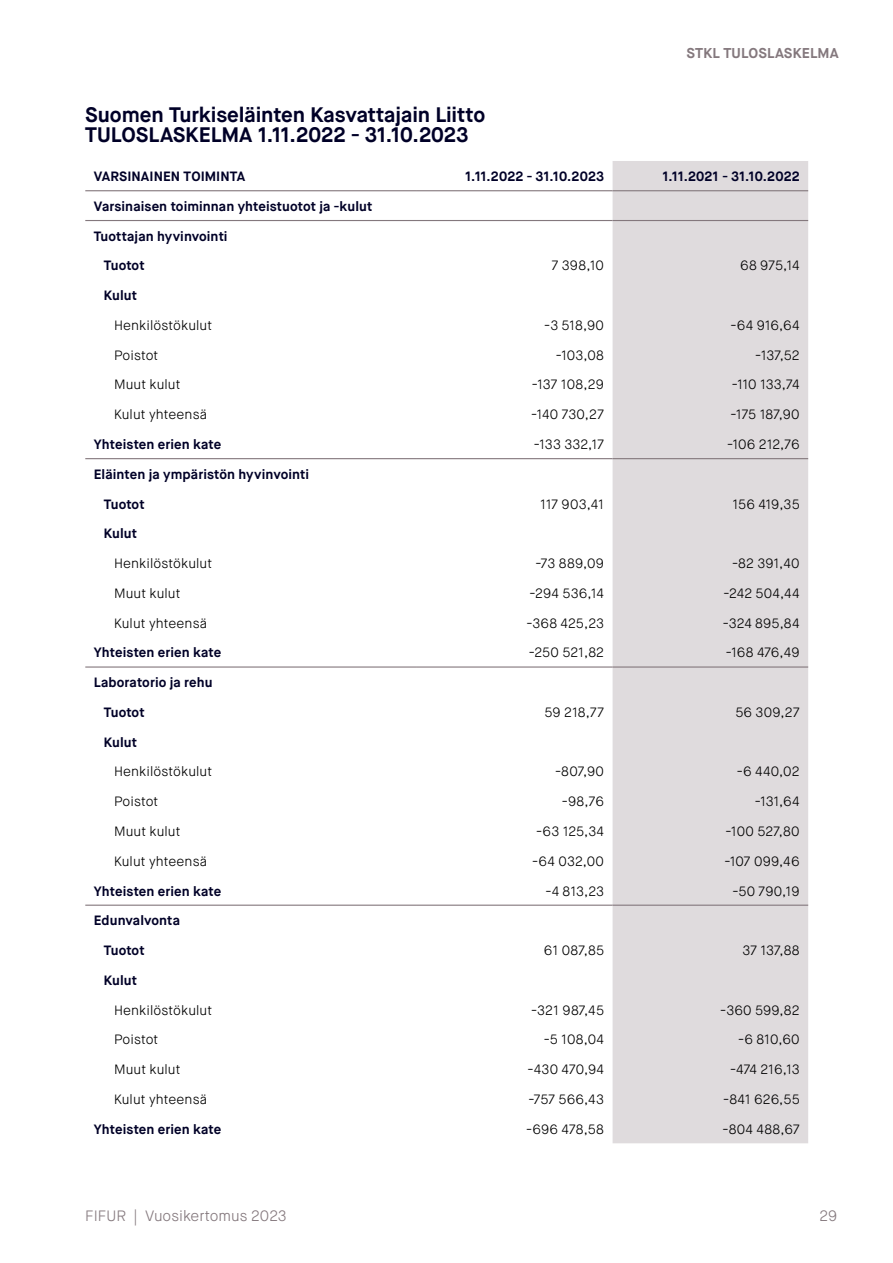
<style>
.page{position:relative;width:893px;height:1263px;background:#fff}
.page>*{position:absolute;margin:0;border:0;box-sizing:border-box;transform-origin:0 0}
.H2_Väliotsikko{font:700 21px/20.2px "Maison Neue";letter-spacing:-.005em;color:#000027}
.t1{font:300 15px "Maison Neue";color:#84787d}
.P_Leipis_Maison_10_pt{font:700 14.25px "Maison Neue";letter-spacing:.01em;color:#84787d}
.Taulukko_9_pt_oikea_tasa{font:300 13.5px "Maison Neue";letter-spacing:.01em;color:#000}
.Taulukko_9_pt_vasen_tasa{font:700 13.5px "Maison Neue";letter-spacing:.005em;color:#000027}
.Taulukko_9_pt_vasen_tasa-2{font:300 13.5px "Maison Neue";letter-spacing:.005em;color:#000}
.Taulukko_9_pt_oikea_tasa-2{font:700 13.5px "Maison Neue";letter-spacing:.01em;color:#000027}
</style>
<div class="page">
<div style="left:613px;top:161px;width:195px;height:982px;background:#dfdbdd"></div>
<hr style="left:85px;top:190px;width:332px;height:1px;background:#84787d">
<hr style="left:417px;top:190px;width:196px;height:1px;background:#84787d">
<hr style="left:613px;top:190px;width:195px;height:1px;background:#84787d">
<hr style="left:85px;top:220px;width:332px;height:1px;background:#84787d">
<hr style="left:417px;top:220px;width:196px;height:1px;background:#84787d">
<hr style="left:613px;top:220px;width:195px;height:1px;background:#84787d">
<hr style="left:613px;top:458px;width:195px;height:1px;background:#84787d">
<hr style="left:85px;top:458px;width:332px;height:1px;background:#84787d">
<hr style="left:85px;top:666px;width:332px;height:2px;background:#84787d">
<hr style="left:85px;top:905px;width:332px;height:1px;background:#84787d">
<hr style="left:613px;top:666px;width:195px;height:2px;background:#84787d">
<hr style="left:613px;top:905px;width:195px;height:1px;background:#84787d">
<hr style="left:417px;top:458px;width:196px;height:1px;background:#84787d">
<hr style="left:417px;top:666px;width:196px;height:2px;background:#84787d">
<hr style="left:417px;top:905px;width:196px;height:1px;background:#84787d">
<p class="P_Leipis_Maison_10_pt" style="left:686px;top:44px;width:154px">STKL TULOSLASKELMA</p>
<h2 class="H2_Väliotsikko" style="left:85px;top:105px;width:401px">Suomen Turkiseläinten Kasvattajain Liitto<br>TULOSLASKELMA 1.11.2022 - 31.10.2023</h2>
<p class="Taulukko_9_pt_vasen_tasa" style="left:94px;top:168px;width:153px">VARSINAINEN TOIMINTA</p>
<p class="Taulukko_9_pt_oikea_tasa-2" style="left:465px;top:168px;width:140px">1.11.2022 - 31.10.2023</p>
<p class="Taulukko_9_pt_oikea_tasa-2" style="left:662px;top:168px;width:139px">1.11.2021 - 31.10.2022</p>
<p class="Taulukko_9_pt_vasen_tasa" style="left:94px;top:198px;width:280px">Varsinaisen toiminnan yhteistuotot ja -kulut</p>
<p class="Taulukko_9_pt_vasen_tasa" style="left:94px;top:227px;width:135px">Tuottajan hyvinvointi</p>
<p class="Taulukko_9_pt_vasen_tasa" style="left:104px;top:257px;width:42px">Tuotot</p>
<p class="Taulukko_9_pt_oikea_tasa" style="left:552px;top:257px;width:54px">7 398,10</p>
<p class="Taulukko_9_pt_oikea_tasa" style="left:740px;top:257px;width:61px">68 975,14</p>
<p class="Taulukko_9_pt_vasen_tasa" style="left:104px;top:287px;width:35px">Kulut</p>
<p class="Taulukko_9_pt_vasen_tasa-2" style="left:114px;top:317px;width:100px">Henkilöstökulut</p>
<p class="Taulukko_9_pt_oikea_tasa" style="left:544px;top:317px;width:61px">-3 518,90</p>
<p class="Taulukko_9_pt_oikea_tasa" style="left:730px;top:317px;width:71px">-64 916,64</p>
<p class="Taulukko_9_pt_vasen_tasa-2" style="left:114px;top:347px;width:46px">Poistot</p>
<p class="Taulukko_9_pt_oikea_tasa" style="left:556px;top:347px;width:50px">-103,08</p>
<p class="Taulukko_9_pt_oikea_tasa" style="left:755px;top:347px;width:46px">-137,52</p>
<p class="Taulukko_9_pt_vasen_tasa-2" style="left:114px;top:376px;width:68px">Muut kulut</p>
<p class="Taulukko_9_pt_oikea_tasa" style="left:532px;top:376px;width:74px">-137 108,29</p>
<p class="Taulukko_9_pt_oikea_tasa" style="left:732px;top:376px;width:70px">-110 133,74</p>
<p class="Taulukko_9_pt_vasen_tasa-2" style="left:114px;top:406px;width:95px">Kulut yhteensä</p>
<p class="Taulukko_9_pt_oikea_tasa" style="left:531px;top:406px;width:74px">-140 730,27</p>
<p class="Taulukko_9_pt_oikea_tasa" style="left:731px;top:406px;width:71px">-175 187,90</p>
<p class="Taulukko_9_pt_vasen_tasa" style="left:94px;top:436px;width:129px">Yhteisten erien kate</p>
<p class="Taulukko_9_pt_oikea_tasa" style="left:534px;top:436px;width:72px">-133 332,17</p>
<p class="Taulukko_9_pt_oikea_tasa" style="left:727px;top:436px;width:74px">-106 212,76</p>
<p class="Taulukko_9_pt_vasen_tasa" style="left:94px;top:465px;width:217px">Eläinten ja ympäristön hyvinvointi</p>
<p class="Taulukko_9_pt_vasen_tasa" style="left:104px;top:495px;width:42px">Tuotot</p>
<p class="Taulukko_9_pt_oikea_tasa" style="left:540px;top:495px;width:65px">117 903,41</p>
<p class="Taulukko_9_pt_oikea_tasa" style="left:732px;top:495px;width:69px">156 419,35</p>
<p class="Taulukko_9_pt_vasen_tasa" style="left:104px;top:525px;width:35px">Kulut</p>
<p class="Taulukko_9_pt_vasen_tasa-2" style="left:114px;top:555px;width:100px">Henkilöstökulut</p>
<p class="Taulukko_9_pt_oikea_tasa" style="left:536px;top:555px;width:70px">-73 889,09</p>
<p class="Taulukko_9_pt_oikea_tasa" style="left:732px;top:555px;width:69px">-82 391,40</p>
<p class="Taulukko_9_pt_vasen_tasa-2" style="left:114px;top:585px;width:68px">Muut kulut</p>
<p class="Taulukko_9_pt_oikea_tasa" style="left:529px;top:585px;width:76px">-294 536,14</p>
<p class="Taulukko_9_pt_oikea_tasa" style="left:723px;top:585px;width:78px">-242 504,44</p>
<p class="Taulukko_9_pt_vasen_tasa-2" style="left:114px;top:614px;width:95px">Kulut yhteensä</p>
<p class="Taulukko_9_pt_oikea_tasa" style="left:526px;top:614px;width:79px">-368 425,23</p>
<p class="Taulukko_9_pt_oikea_tasa" style="left:723px;top:614px;width:78px">-324 895,84</p>
<p class="Taulukko_9_pt_vasen_tasa" style="left:94px;top:644px;width:129px">Yhteisten erien kate</p>
<p class="Taulukko_9_pt_oikea_tasa" style="left:529px;top:644px;width:77px">-250 521,82</p>
<p class="Taulukko_9_pt_oikea_tasa" style="left:726px;top:644px;width:75px">-168 476,49</p>
<p class="Taulukko_9_pt_vasen_tasa" style="left:94px;top:674px;width:120px">Laboratorio ja rehu</p>
<p class="Taulukko_9_pt_vasen_tasa" style="left:104px;top:704px;width:42px">Tuotot</p>
<p class="Taulukko_9_pt_oikea_tasa" style="left:544px;top:704px;width:61px">59 218,77</p>
<p class="Taulukko_9_pt_oikea_tasa" style="left:735px;top:704px;width:66px">56 309,27</p>
<p class="Taulukko_9_pt_vasen_tasa" style="left:104px;top:733px;width:35px">Kulut</p>
<p class="Taulukko_9_pt_vasen_tasa-2" style="left:114px;top:763px;width:100px">Henkilöstökulut</p>
<p class="Taulukko_9_pt_oikea_tasa" style="left:555px;top:763px;width:50px">-807,90</p>
<p class="Taulukko_9_pt_oikea_tasa" style="left:737px;top:763px;width:64px">-6 440,02</p>
<p class="Taulukko_9_pt_vasen_tasa-2" style="left:114px;top:793px;width:46px">Poistot</p>
<p class="Taulukko_9_pt_oikea_tasa" style="left:562px;top:793px;width:44px">-98,76</p>
<p class="Taulukko_9_pt_oikea_tasa" style="left:755px;top:793px;width:47px">-131,64</p>
<p class="Taulukko_9_pt_vasen_tasa-2" style="left:114px;top:823px;width:68px">Muut kulut</p>
<p class="Taulukko_9_pt_oikea_tasa" style="left:536px;top:823px;width:69px">-63 125,34</p>
<p class="Taulukko_9_pt_oikea_tasa" style="left:726px;top:823px;width:76px">-100 527,80</p>
<p class="Taulukko_9_pt_vasen_tasa-2" style="left:114px;top:853px;width:95px">Kulut yhteensä</p>
<p class="Taulukko_9_pt_oikea_tasa" style="left:532px;top:853px;width:73px">-64 032,00</p>
<p class="Taulukko_9_pt_oikea_tasa" style="left:724px;top:853px;width:77px">-107 099,46</p>
<p class="Taulukko_9_pt_vasen_tasa" style="left:94px;top:882px;width:129px">Yhteisten erien kate</p>
<p class="Taulukko_9_pt_oikea_tasa" style="left:546px;top:882px;width:60px">-4 813,23</p>
<p class="Taulukko_9_pt_oikea_tasa" style="left:732px;top:882px;width:69px">-50 790,19</p>
<p class="Taulukko_9_pt_vasen_tasa" style="left:94px;top:912px;width:88px">Edunvalvonta</p>
<p class="Taulukko_9_pt_vasen_tasa" style="left:104px;top:942px;width:42px">Tuotot</p>
<p class="Taulukko_9_pt_oikea_tasa" style="left:544px;top:942px;width:62px">61 087,85</p>
<p class="Taulukko_9_pt_oikea_tasa" style="left:742px;top:942px;width:59px">37 137,88</p>
<p class="Taulukko_9_pt_vasen_tasa" style="left:104px;top:971px;width:35px">Kulut</p>
<p class="Taulukko_9_pt_vasen_tasa-2" style="left:114px;top:1001px;width:100px">Henkilöstökulut</p>
<p class="Taulukko_9_pt_oikea_tasa" style="left:531px;top:1001px;width:74px">-321 987,45</p>
<p class="Taulukko_9_pt_oikea_tasa" style="left:720px;top:1001px;width:81px">-360 599,82</p>
<p class="Taulukko_9_pt_vasen_tasa-2" style="left:114px;top:1031px;width:46px">Poistot</p>
<p class="Taulukko_9_pt_oikea_tasa" style="left:544px;top:1031px;width:62px">-5 108,04</p>
<p class="Taulukko_9_pt_oikea_tasa" style="left:738px;top:1031px;width:63px">-6 810,60</p>
<p class="Taulukko_9_pt_vasen_tasa-2" style="left:114px;top:1061px;width:68px">Muut kulut</p>
<p class="Taulukko_9_pt_oikea_tasa" style="left:528px;top:1061px;width:78px">-430 470,94</p>
<p class="Taulukko_9_pt_oikea_tasa" style="left:730px;top:1061px;width:71px">-474 216,13</p>
<p class="Taulukko_9_pt_vasen_tasa-2" style="left:114px;top:1091px;width:95px">Kulut yhteensä</p>
<p class="Taulukko_9_pt_oikea_tasa" style="left:528px;top:1091px;width:77px">-757 566,43</p>
<p class="Taulukko_9_pt_oikea_tasa" style="left:723px;top:1091px;width:78px">-841 626,55</p>
<p class="Taulukko_9_pt_vasen_tasa" style="left:94px;top:1120px;width:129px">Yhteisten erien kate</p>
<p class="Taulukko_9_pt_oikea_tasa" style="left:526px;top:1120px;width:79px">-696 478,58</p>
<p class="Taulukko_9_pt_oikea_tasa" style="left:723px;top:1120px;width:79px">-804 488,67</p>
<p class="t1" style="left:85px;top:1206px;width:203px">FIFUR | Vuosikertomus 2023</p>
<p class="t1" style="left:819px;top:1206px;width:19px">29</p>
</div>
